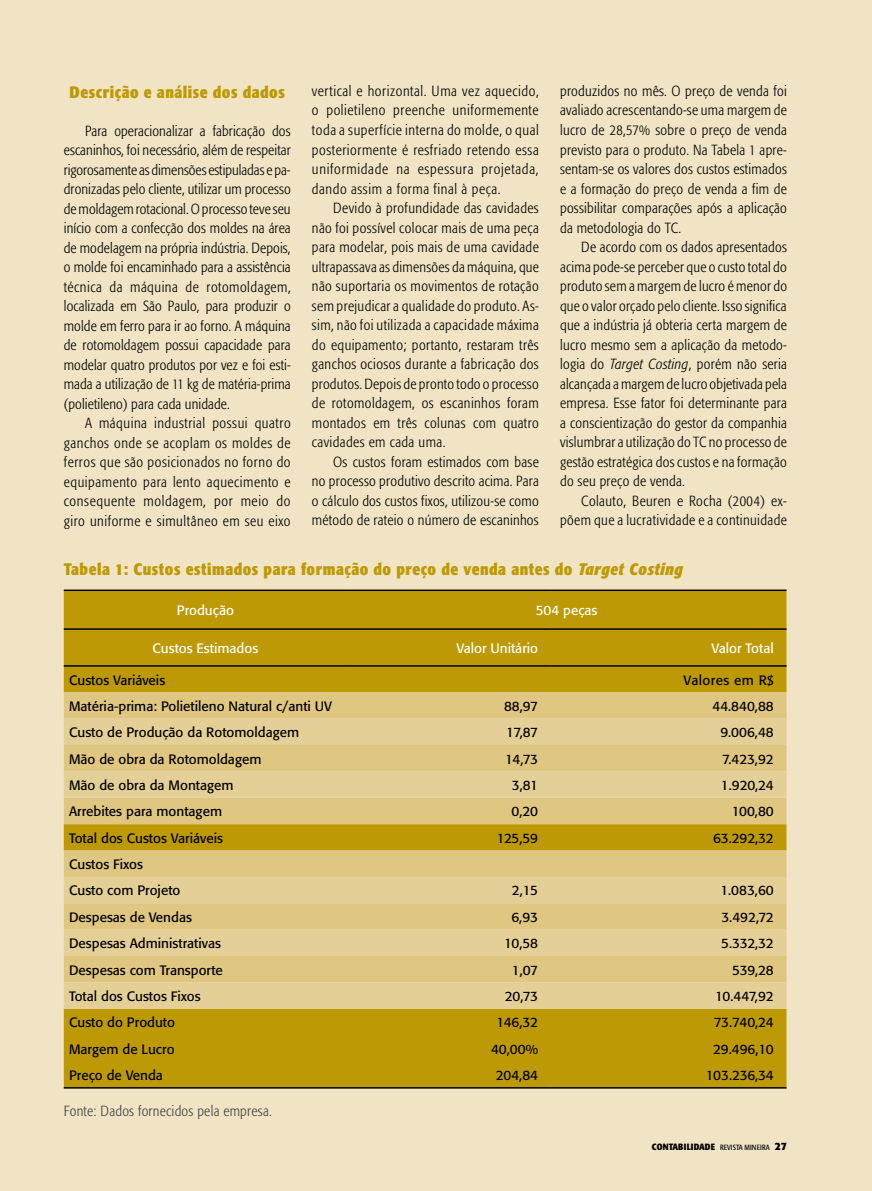
<style>
.page{position:relative;width:872px;height:1191px;background:#f1e4c5}
.page>*{position:absolute;margin:0;border:0;box-sizing:border-box;transform-origin:0 0}
.t1{font:700 condensed 16.5px "Formata";letter-spacing:.03em;color:#bd9a05}
.t2{font:300 condensed 14.55px/19.5px "Formata";letter-spacing:.03em;color:#000;text-align:justify}
.t3{font:300 condensed 14.55px "Formata";letter-spacing:.02em;color:#414142}
.t4{font:13.5px/26.4px "Formata";color:#000}
.t5{font:13.5px "Formata";color:#fff}
.t6{font:13.5px "Formata";letter-spacing:.03em;color:#000}
.t7{font:condensed 7.5px "Formata";letter-spacing:.02em;color:#000}
.s1{font-style:italic}
.s2{font-weight:700;font-size:9px}
.s3{font-weight:700;font-stretch:normal;font-size:10.5px}
</style>
<div class="page">
<div style="left:64px;top:591px;width:722px;height:496px;background:#bd9a05"></div>
<div style="left:64px;top:692px;width:722px;height:26px;background:#dfc681"></div>
<svg style="left:64px;top:718px;width:722px;height:290px;background:#dec680"></svg>
<hr style="left:64px;top:589px;width:283px;height:2px;background:#000">
<hr style="left:347px;top:589px;width:204px;height:2px;background:#000">
<hr style="left:551px;top:589px;width:235px;height:2px;background:#000">
<hr style="left:64px;top:628px;width:283px;height:2px;background:#000">
<hr style="left:347px;top:628px;width:204px;height:2px;background:#000">
<hr style="left:551px;top:628px;width:235px;height:2px;background:#000">
<hr style="left:64px;top:665px;width:283px;height:1px;background:#000">
<hr style="left:347px;top:665px;width:204px;height:1px;background:#000">
<hr style="left:551px;top:665px;width:235px;height:1px;background:#000">
<hr style="left:64px;top:1087px;width:283px;height:1px;background:#000">
<hr style="left:347px;top:1087px;width:204px;height:1px;background:#000">
<hr style="left:551px;top:1087px;width:235px;height:1px;background:#000">
<p class="t1" style="left:70px;top:82px;width:217px">Descrição e análise dos dados</p>
<p class="t2" style="left:64px;top:121px;width:228px;text-indent:21px">Para operacionalizar a fabricação dos escaninhos, foi necessário, além de respeitar rigorosamente as dimensões estipuladas e pa&shy;dronizadas pelo cliente, utilizar um processo de moldagem rotacional. O processo teve seu início com a confecção dos moldes na área de modelagem na própria indústria. Depois, o molde foi encaminhado para a assistência técnica da máquina de rotomoldagem, localizada em São Paulo, para produzir o molde em ferro para ir ao forno. A máquina de rotomoldagem possui capacidade para modelar quatro produtos por vez e foi esti&shy;mada a utilização de 11 kg de matéria-prima (polietileno) para cada unidade.</p>
<p class="t2" style="left:64px;top:413px;width:228px;text-indent:21px">A máquina industrial possui quatro ganchos onde se acoplam os moldes de ferros que são posicionados no forno do equipamento para lento aquecimento e consequente moldagem, por meio do giro uniforme e simultâneo em seu eixo</p>
<p class="t2" style="left:312px;top:81px;width:228px">vertical e horizontal. Uma vez aquecido, o polietileno preenche uniformemente toda a superfície interna do molde, o qual posteriormente é resfriado retendo essa uniformidade na espessura projetada, dando assim a forma final à peça.</p>
<p class="t2" style="left:312px;top:198px;width:228px;text-indent:21px">Devido à profundidade das cavidades não foi possível colocar mais de uma peça para modelar, pois mais de uma cavidade ultrapassava as dimensões da máquina, que não suportaria os movimentos de rotação sem prejudicar a qualidade do produto. As&shy;sim, não foi utilizada a capacidade máxima do equipamento; portanto, restaram três ganchos ociosos durante a fabricação dos produtos. Depois de pronto todo o processo de rotomoldagem, os escaninhos foram montados em três colunas com quatro cavidades em cada uma.</p>
<p class="t2" style="left:312px;top:452px;width:228px;text-indent:21px">Os custos foram estimados com base no processo produtivo descrito acima. Para o cálculo dos custos fixos, utilizou-se como método de rateio o número de escaninhos</p>
<p class="t2" style="left:560px;top:81px;width:228px">produzidos no mês. O preço de venda foi avaliado acrescentando-se uma margem de lucro de 28,57% sobre o preço de venda previsto para o produto. Na Tabela 1 apre&shy;sentam-se os valores dos custos estimados e a formação do preço de venda a fim de possibilitar comparações após a aplicação da metodologia do TC.</p>
<p class="t2" style="left:560px;top:237px;width:228px;text-indent:21px">De acordo com os dados apresentados acima pode-se perceber que o custo total do produto sem a margem de lucro é menor do que o valor orçado pelo cliente. Isso significa que a indústria já obteria certa margem de lucro mesmo sem a aplicação da metodo&shy;logia do <span class="s1">Target Costing</span>, porém não seria alcançada a margem de lucro objetivada pela empresa. Esse fator foi determinante para a conscientização do gestor da companhia vislumbrar a utilização do TC no processo de gestão estratégica dos custos e na formação do seu preço de venda.</p>
<p class="t2" style="left:560px;top:491px;width:228px;text-align:right">Colauto, Beuren e Rocha (2004) ex&shy;põem que a lucratividade e a continuidade</p>
<p class="t1" style="left:64px;top:558px;width:620px">Tabela 1: Custos estimados para formação do preço de venda antes do <span class="s1">Target Costing</span></p>
<p class="t5" style="left:177px;top:602px;width:59px">Produção</p>
<p class="t5" style="left:536px;top:602px;width:63px">504 peças</p>
<p class="t5" style="left:152px;top:640px;width:107px">Custos Estimados</p>
<p class="t5" style="left:456px;top:640px;width:83px">Valor Unitário</p>
<p class="t5" style="left:711px;top:640px;width:64px">Valor Total</p>
<p class="t4" style="left:69px;top:667px;width:98px">Custos Variáveis</p>
<p class="t6" style="left:683px;top:672px;width:92px">Valores em R$</p>
<p class="t4" style="left:69px;top:693px;width:264px">Matéria-prima: Polietileno Natural c/anti UV</p>
<p class="t4" style="left:504px;top:693px;width:36px">88,97</p>
<p class="t4" style="left:712px;top:693px;width:63px">44.840,88</p>
<p class="t4" style="left:69px;top:719px;width:232px">Custo de Produção da Rotomoldagem</p>
<p class="t4" style="left:506px;top:719px;width:33px">17,87</p>
<p class="t4" style="left:720px;top:719px;width:55px">9.006,48</p>
<p class="t4" style="left:69px;top:745px;width:194px">Mão de obra da Rotomoldagem</p>
<p class="t4" style="left:505px;top:745px;width:34px">14,73</p>
<p class="t4" style="left:722px;top:745px;width:53px">7.423,92</p>
<p class="t4" style="left:69px;top:772px;width:166px">Mão de obra da Montagem</p>
<p class="t4" style="left:512px;top:772px;width:28px">3,81</p>
<p class="t4" style="left:721px;top:772px;width:54px">1.920,24</p>
<p class="t4" style="left:69px;top:798px;width:155px">Arrebites para montagem</p>
<p class="t4" style="left:511px;top:798px;width:28px">0,20</p>
<p class="t4" style="left:732px;top:798px;width:43px">100,80</p>
<p class="t4" style="left:69px;top:824px;width:155px">Total dos Custos Variáveis</p>
<p class="t4" style="left:497px;top:824px;width:43px">125,59</p>
<p class="t4" style="left:713px;top:824px;width:62px">63.292,32</p>
<p class="t4" style="left:69px;top:851px;width:113px">Custos Fixos<br>Custo com Projeto</p>
<p class="t4" style="left:512px;top:877px;width:28px">2,15</p>
<p class="t4" style="left:720px;top:877px;width:55px">1.083,60</p>
<p class="t4" style="left:69px;top:903px;width:124px">Despesas de Vendas</p>
<p class="t4" style="left:511px;top:903px;width:28px">6,93</p>
<p class="t4" style="left:721px;top:903px;width:54px">3.492,72</p>
<p class="t4" style="left:69px;top:930px;width:153px">Despesas Administrativas</p>
<p class="t4" style="left:504px;top:930px;width:35px">10,58</p>
<p class="t4" style="left:721px;top:930px;width:54px">5.332,32</p>
<p class="t4" style="left:69px;top:956px;width:155px">Despesas com Transporte</p>
<p class="t4" style="left:512px;top:956px;width:28px">1,07</p>
<p class="t4" style="left:732px;top:956px;width:43px">539,28</p>
<p class="t4" style="left:69px;top:983px;width:133px">Total dos Custos Fixos</p>
<p class="t4" style="left:505px;top:983px;width:35px">20,73</p>
<p class="t4" style="left:715px;top:983px;width:60px">10.447,92</p>
<p class="t4" style="left:69px;top:1009px;width:108px">Custo do Produto</p>
<p class="t4" style="left:496px;top:1009px;width:43px">146,32</p>
<p class="t4" style="left:714px;top:1009px;width:61px">73.740,24</p>
<p class="t4" style="left:69px;top:1035px;width:107px">Margem de Lucro</p>
<p class="t4" style="left:491px;top:1035px;width:48px">40,00%</p>
<p class="t4" style="left:713px;top:1035px;width:62px">29.496,10</p>
<p class="t4" style="left:69px;top:1061px;width:95px">Preço de Venda</p>
<p class="t4" style="left:496px;top:1061px;width:44px">204,84</p>
<p class="t4" style="left:706px;top:1061px;width:69px">103.236,34</p>
<p class="t3" style="left:64px;top:1102px;width:210px">Fonte: Dados fornecidos pela empresa.</p>
<p class="t7" style="left:652px;top:1142px;width:136px"><span class="s2">CONTABILIDADE</span> REVISTA MINEIRA <span class="s3">27</span></p>
</div>
